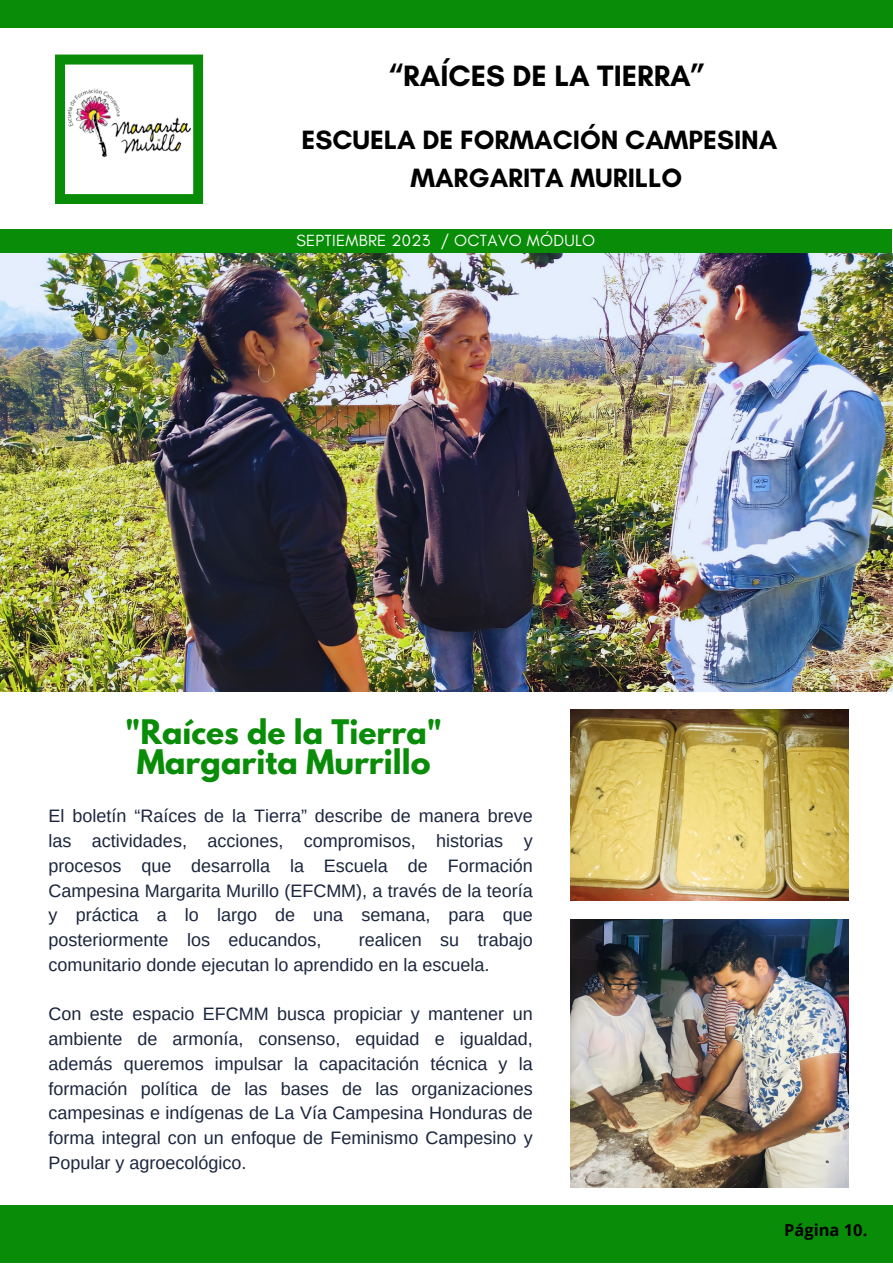
<style>
.page{position:relative;width:893px;height:1264px;background:#fff}
.page>*{position:absolute;margin:0;border:0;box-sizing:border-box;transform-origin:0 0}
.t1{font:700 30px "League Spartan";color:#098c07}
.t2{font:700 30px "Glacial Indifference";color:#000}
.t3{font:700 27px "Glacial Indifference";color:#000}
.t4{font:18px/24.8px "Arimo";color:#1b253c;text-align:justify}
.t5{font:16.5px "Glacial Indifference";letter-spacing:.02em;color:#fff}
.t6{font:700 16.5px "Open Sans";color:#000}
</style>
<div class="page">
<div style="left:0;top:0;width:892px;height:27px;background:#098c07"></div>
<svg style="left:55px;top:55px;width:148px;height:149px"></svg>
<img style="left:55px;top:72px;width:148px;height:114px">
<div style="left:0;top:1205px;width:892px;height:57px;background:#098c07"></div>
<div style="left:0;top:229px;width:892px;height:27px;background:#098c07"></div>
<img style="left:0;top:254px;width:892px;height:437px">
<img style="left:570px;top:709px;width:278px;height:191px">
<img style="left:570px;top:919px;width:278px;height:268px">
<p class="t2" style="left:388px;top:58px;width:319px">“RAÍCES DE LA TIERRA”</p>
<p class="t3" style="left:301px;top:123px;width:477px">ESCUELA DE FORMACIÓN CAMPESINA</p>
<p class="t3" style="left:410px;top:161px;width:273px">MARGARITA MURILLO</p>
<p class="t5" style="left:296px;top:231px;width:300px">SEPTIEMBRE 2023 / OCTAVO MÓDULO</p>
<p class="t1" style="left:125px;top:717px;width:318px">"Raíces de la Tierra"</p>
<p class="t1" style="left:137px;top:747px;width:295px">Margarita Murrillo</p>
<p class="t4" style="left:49px;top:803px;width:485px">El boletín “Raíces de la Tierra” describe de manera breve las actividades, acciones, compromisos, historias y procesos que desarrolla la Escuela de Formación Campesina Margarita Murillo (EFCMM), a través de la teoría y práctica a lo largo de una semana, para que posteriormente los educandos,</p>
<p class="t4" style="left:49px;top:927px;width:485px;text-indent:310px">realicen su trabajo comunitario donde ejecutan lo aprendido en la escuela.</p>
<p class="t4" style="left:49px;top:1001px;width:485px">Con este espacio EFCMM busca propiciar y mantener un ambiente de armonía, consenso, equidad e igualdad, además queremos impulsar la capacitación técnica y la formación política de las bases de las organizaciones campesinas e indígenas de La Vía Campesina Honduras de forma integral con un enfoque de Feminismo Campesino y Popular y agroecológico.</p>
<p class="t6" style="left:784px;top:1218px;width:85px">Página 10.</p>
</div>
